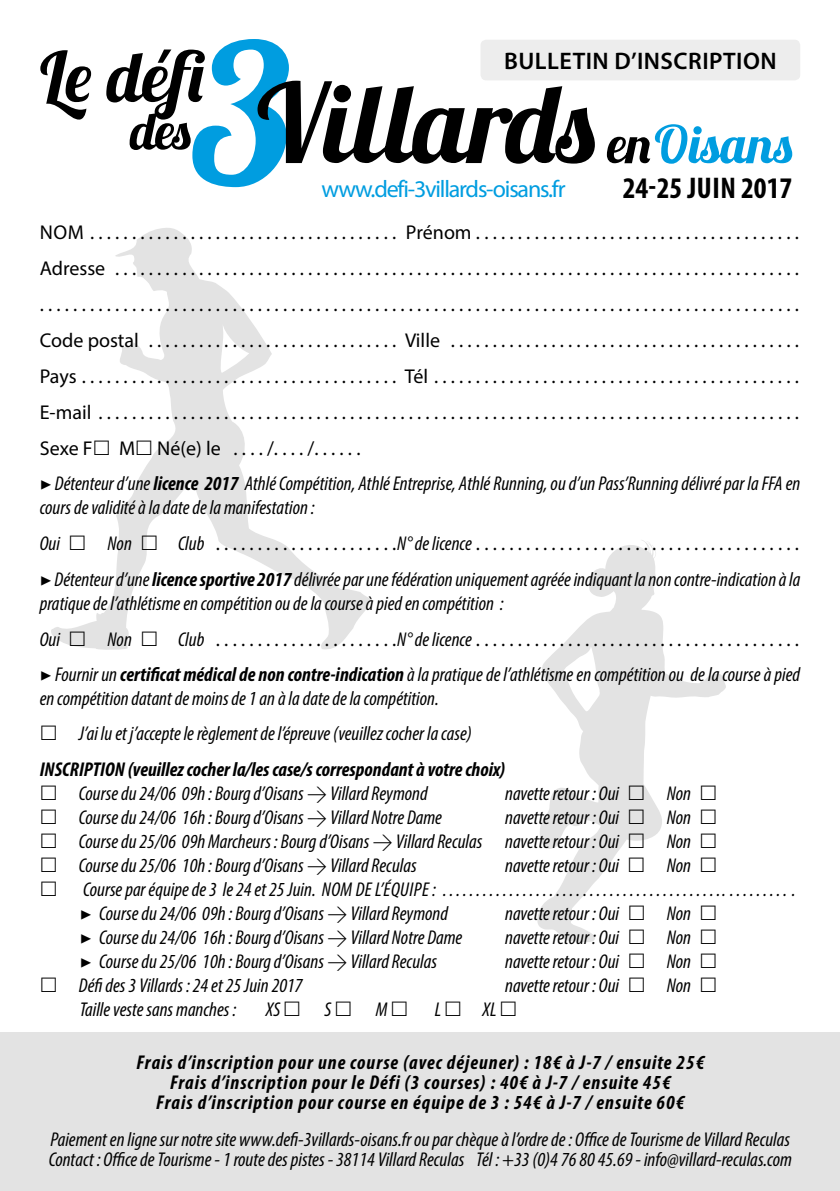
<style>
.page{position:relative;width:840px;height:1191px;background:#fff}
.page>*{position:absolute;margin:0;border:0;box-sizing:border-box;transform-origin:0 0}
.t1{font:196.4px "Lobster 1.3";color:#009de0}
.t2{font:700 condensed 30px "Myriad Pro";color:#000}
.t3{font:24px "Myriad Pro";letter-spacing:-.05em;color:#009de0}
.t4{font:600 24px "Myriad Pro";letter-spacing:.02em;color:#000}
.t5{font:italic condensed 20px/35.4px "Myriad Pro";color:#000}
.t6{font:20px/36px "Myriad Pro";color:#000}
.t7{font:italic 700 condensed 20px/20px "Myriad Pro";letter-spacing:.05em;color:#000;text-align:center}
.t8{font:italic 700 condensed 20px/24px "Myriad Pro";color:#000}
.s1{font-style:normal;font-stretch:normal}
.s2{font-family:"Minion Pro";font-style:normal;font-stretch:normal}
.s3{font-weight:700}
.s4{font-weight:400}
.s5{font-family:"DIN";font-weight:300;font-style:normal;font-stretch:normal}
</style>
<div class="page">
<div style="left:0;top:1032px;width:839px;height:159px;background:#e3e3e3"></div>
<svg style="left:51px;top:228px;width:319px;height:422px"></svg>
<svg style="left:537px;top:540px;width:189px;height:402px"></svg>
<div style="left:480px;top:40px;width:319px;height:40px;background:#ededed;border-radius:6px"></div>
<svg style="left:40px;top:50px;width:165px;height:100px"></svg>
<svg style="left:257px;top:81px;width:337px;height:83px"></svg>
<svg style="left:606px;top:124px;width:185px;height:40px"></svg>
<svg style="left:94px;top:440px;width:15px;height:15px"></svg>
<svg style="left:137px;top:440px;width:14px;height:15px"></svg>
<svg style="left:70px;top:535px;width:15px;height:15px"></svg>
<svg style="left:142px;top:535px;width:14px;height:15px"></svg>
<svg style="left:70px;top:631px;width:15px;height:14px"></svg>
<svg style="left:142px;top:631px;width:14px;height:14px"></svg>
<svg style="left:629px;top:785px;width:14px;height:14px"></svg>
<svg style="left:700px;top:785px;width:15px;height:14px"></svg>
<svg style="left:629px;top:809px;width:14px;height:14px"></svg>
<svg style="left:700px;top:809px;width:15px;height:14px"></svg>
<svg style="left:629px;top:833px;width:14px;height:14px"></svg>
<svg style="left:700px;top:833px;width:15px;height:14px"></svg>
<svg style="left:629px;top:857px;width:14px;height:14px"></svg>
<svg style="left:700px;top:857px;width:15px;height:14px"></svg>
<svg style="left:629px;top:905px;width:14px;height:14px"></svg>
<svg style="left:700px;top:905px;width:15px;height:14px"></svg>
<svg style="left:629px;top:929px;width:14px;height:13px"></svg>
<svg style="left:700px;top:929px;width:15px;height:13px"></svg>
<h1 class="t1" style="left:191px;top:-10px;width:102px">3</h1>
<p class="t4" style="left:504px;top:46px;width:274px">BULLETIN D’INSCRIPTION</p>
<p class="t3" style="left:321px;top:174px;width:245px">www.defi-3villards-oisans.fr</p>
<h2 class="t2" style="left:622px;top:170px;width:171px">24-25 JUIN 2017</h2>
<p class="t6" style="left:40px;top:214px;width:758px">NOM . . . . . . . . . . . . . . . . . . . . . . . . . . . . . . . . . . . . Prénom . . . . . . . . . . . . . . . . . . . . . . . . . . . . . . . . . . . . . .<br>Adresse .................................................................................. ...........................................................................................<br>Code postal . . . . . . . . . . . . . . . . . . . . . . . . . . . . . Ville . . . . . . . . . . . . . . . . . . . . . . . . . . . . . . . . . . . . . . . . .<br>Pays . . . . . . . . . . . . . . . . . . . . . . . . . . . . . . . . . . . . . Tél . . . . . . . . . . . . . . . . . . . . . . . . . . . . . . . . . . . . . . . . . . .<br>E-mail ....................................................................................<br>Sexe F</p>
<p class="t5" style="left:40px;top:430px;width:761px;text-indent:79px"><span class="s1">M Né(e) le .... /.... /......<br></span><span class="s2">▶</span> Détenteur d’une <span class="s3">licence 2017</span> Athlé Compétition, Athlé Entreprise, Athlé Running, ou d’un Pass’Running délivré par la FFA en</p>
<p class="t5" style="left:40px;top:489px;width:276px;line-height:36px">cours de validité à la date de la manifestation :<br>Oui</p>
<p class="t5" style="left:40px;top:525px;width:761px;text-align:right">Club <span class="s1">. . . . . . . . . . . . . . . . . . . . .</span> N° de licence<span class="s1">.......................................<br></span><span class="s2">▶</span> Détenteur d’une <span class="s3">licence sportive 2017</span> délivrée par une fédération uniquement agréée indiquant la non contre-indication à la</p>
<p class="t5" style="left:40px;top:584px;width:465px;line-height:36px">pratique de l’athlétisme en compétition ou de la course à pied en compétition :<br>Oui</p>
<p class="t5" style="left:108px;top:525px;width:26px">Non</p>
<p class="t5" style="left:40px;top:621px;width:761px;text-align:right">Club <span class="s1">. . . . . . . . . . . . . . . . . . . . .</span> N° de licence<span class="s1">.......................................<br></span><span class="s2">▶</span> Fournir un <span class="s3">certificat médical de non contre-indication</span> à la pratique de l’athlétisme en compétition ou de la course à pied</p>
<p class="t5" style="left:79px;top:680px;width:394px;text-indent:-39px">en compétition datant de moins de 1 an à la date de la compétition.<br>J’ai lu et j’accepte le règlement de l’épreuve (veuillez cocher la case)</p>
<p class="t8" style="left:79px;top:756px;width:428px;text-indent:-39px">INSCRIPTION (veuillez cocher la/les case/s correspondant à votre choix)<br><span class="s4">Course du 24/06 09h : Bourg d’Oisans</span> <span class="s5">&gt;</span> <span class="s4">Villard Reymond</span></p>
<p class="t5" style="left:108px;top:621px;width:26px">Non</p>
<p class="t5" style="left:505px;top:775px;width:115px">navette retour : Oui</p>
<p class="t5" style="left:666px;top:775px;width:26px">Non</p>
<p class="t5" style="left:79px;top:799px;width:364px">Course du 24/06 16h : Bourg d’Oisans <span class="s5">&gt;</span> Villard Notre Dame</p>
<p class="t5" style="left:505px;top:799px;width:115px">navette retour : Oui</p>
<p class="t5" style="left:666px;top:799px;width:26px">Non</p>
<p class="t5" style="left:79px;top:823px;width:541px">Course du 25/06 09h Marcheurs : Bourg d’Oisans <span class="s5">&gt;</span> Villard Reculas navette retour : Oui</p>
<p class="t5" style="left:666px;top:823px;width:26px">Non</p>
<p class="t5" style="left:79px;top:847px;width:339px">Course du 25/06 10h : Bourg d’Oisans <span class="s5">&gt;</span> Villard Reculas</p>
<p class="t5" style="left:505px;top:847px;width:115px">navette retour : Oui</p>
<p class="t5" style="left:80px;top:852px;width:717px;line-height:24px;text-indent:586px">Non<br>Course par équipe de 3 le 24 et 25 Juin. NOM DE L’ÉQUIPE : ……………………………………. ……… . <span class="s2">▶</span> Course du 24/06 09h : Bourg d’Oisans <span class="s5">&gt;</span> Villard Reymond</p>
<p class="t5" style="left:505px;top:895px;width:115px">navette retour : Oui</p>
<p class="t5" style="left:666px;top:895px;width:26px">Non</p>
<p class="t5" style="left:80px;top:919px;width:384px"><span class="s2">▶</span> Course du 24/06 16h : Bourg d’Oisans <span class="s5">&gt;</span> Villard Notre Dame</p>
<p class="t5" style="left:505px;top:919px;width:115px">navette retour : Oui</p>
<p class="t5" style="left:666px;top:919px;width:26px">Non</p>
<p class="t5" style="left:80px;top:943px;width:358px"><span class="s2">▶</span> Course du 25/06 10h : Bourg d’Oisans <span class="s5">&gt;</span> Villard Reculas</p>
<p class="t5" style="left:505px;top:943px;width:115px">navette retour : Oui</p>
<p class="t5" style="left:666px;top:943px;width:26px">Non</p>
<p class="t5" style="left:79px;top:967px;width:225px">Défi des 3 Villards : 24 et 25 Juin 2017</p>
<p class="t5" style="left:505px;top:967px;width:115px">navette retour : Oui</p>
<p class="t5" style="left:666px;top:967px;width:26px">Non</p>
<p class="t5" style="left:80px;top:991px;width:158px">Taille veste sans manches :</p>
<p class="t5" style="left:265px;top:991px;width:16px">XS</p>
<p class="t5" style="left:324px;top:991px;width:8px">S</p>
<p class="t5" style="left:375px;top:991px;width:13px">M</p>
<p class="t5" style="left:434px;top:991px;width:8px">L</p>
<p class="t5" style="left:482px;top:991px;width:16px">XL</p>
<p class="t7" style="left:136px;top:1051px;width:569px">Frais d’inscription pour une course (avec déjeuner) : 18€ à J-7 / ensuite 25€<br>Frais d’inscription pour le Défi (3 courses) : 40€ à J-7 / ensuite 45€<br>Frais d’inscription pour course en équipe de 3 : 54€ à J-7 / ensuite 60€</p>
<p class="t5" style="left:49px;top:1129px;width:744px;line-height:20px">Paiement en ligne sur notre site www.defi-3villards-oisans.fr ou par chèque à l’ordre de : Office de Tourisme de Villard Reculas<br>Contact : Office de Tourisme - 1 route des pistes - 38114 Villard Reculas Tél : +33 (0)4 76 80 45.69 - info@villard-reculas.com</p>
</div>
